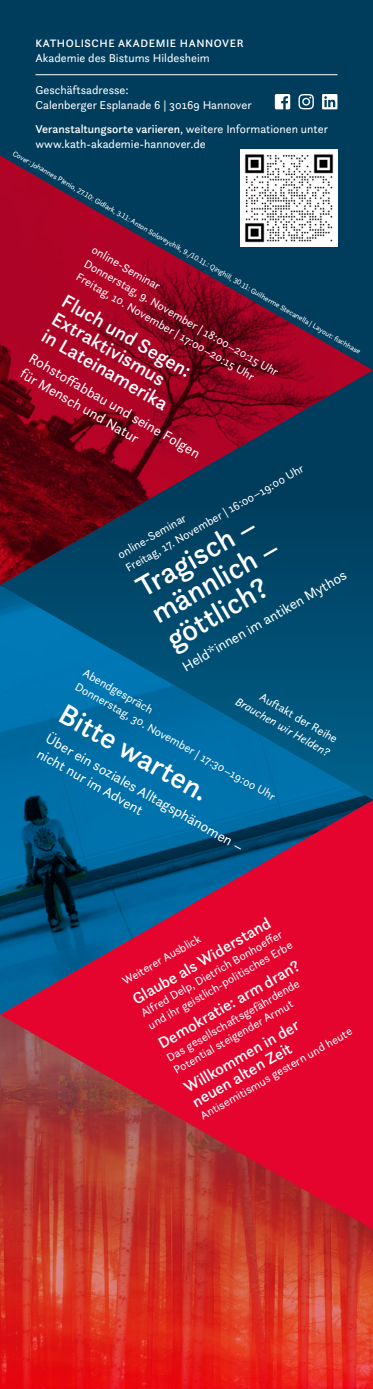
<style>
.page{position:relative;width:373px;height:1389px;background:#fff}
.page>*{position:absolute;margin:0;border:0;box-sizing:border-box;transform-origin:0 0}
.t1{font:500 30px/30px "Questa Sans";color:#fff}
.t2{font:500 20px/20px "Questa Sans";color:#fff}
.t3{font:500 16.25px/16.2px "Questa Sans";color:#fff}
.t4{font:14.38px/18px "Questa Sans";color:#fff}
.t5{font:11.88px/15.6px "Questa Sans";color:#fff}
.t6{font:italic 11.88px "Questa Sans";color:#fff}
.t7{font:500 11.25px "Questa Sans";letter-spacing:.05em;color:#fff}
.t8{font:7.5px "Questa Sans";color:#fff}
.s1{font-weight:500}
</style>
<div class="page">
<div style="left:0;top:0;width:372px;height:1389px;background:#003d5c"></div>
<img style="left:0;top:1229px;width:372px;height:160px">
<svg style="left:0;top:1016px;width:372px;height:213px;background:#c81f30"></svg>
<hr style="left:35px;top:74px;width:302px;height:1px;background:#fff">
<img style="left:240px;top:149px;width:97px;height:4px">
<svg style="left:274px;top:94px;width:16px;height:15px"></svg>
<svg style="left:298px;top:94px;width:15px;height:15px"></svg>
<svg style="left:322px;top:94px;width:15px;height:15px"></svg>
<img style="left:0;top:589px;width:372px;height:427px">
<img style="left:0;top:153px;width:372px;height:436px">
<p class="t7" style="left:35px;top:36px;width:209px">KATHOLISCHE AKADEMIE HANNOVER</p>
<p class="t5" style="left:35px;top:50px;width:175px">Akademie des Bistums Hildesheim</p>
<p class="t5" style="left:35px;top:82px;width:217px">Geschäftsadresse:<br>Calenberger Esplanade 6 | 30169 Hannover</p>
<p class="t5" style="left:35px;top:121px;width:293px"><span class="s1">Veranstaltungsorte variieren</span>, weitere Informationen unter www.kath-akademie-hannover.de</p>
<p class="t8" style="left:16px;top:148px;width:401px;rotate:30deg">Cover: Johannes Plenio, 27.10: Gidlark, 3.11: Anton Soloveychik, 9./10.11.: Qinghill, 30.11: Guilherme Stecanella | Layout: fi schhase</p>
<p class="t5" style="left:97px;top:242px;width:223px;rotate:30deg">online-Seminar<br>Donnerstag, 9. November | 18:00–20:15 Uhr<br>Freitag, 10. November | 17:00–20:15 Uhr</p>
<h2 class="t2" style="left:69px;top:290px;width:147px;rotate:30deg">Fluch und Segen:<br>Extraktivismus in Lateinamerika</h2>
<p class="t4" style="left:35px;top:349px;width:196px;line-height:17.5px;rotate:30deg">Rohstoff abbau und seine Folgen für Mensch und Natur</p>
<p class="t5" style="left:114px;top:548px;width:205px;rotate:-30deg">online-Seminar<br>Freitag, 17. November | 16:00–19:00 Uhr</p>
<h1 class="t1" style="left:130px;top:576px;width:144px;rotate:-30deg">Tragisch – männlich – göttlich?</h1>
<p class="t5" style="left:87px;top:665px;width:80px;rotate:29deg">Abendgespräch</p>
<p class="t4" style="left:178px;top:659px;width:188px;rotate:-30deg">Held*innen im antiken Mythos</p>
<p class="t5" style="left:80px;top:679px;width:229px;rotate:29deg">Donnerstag, 30. November | 17:30–19:00 Uhr</p>
<p class="t5" style="left:264px;top:689px;width:89px;rotate:30deg">Auftakt der Reihe</p>
<p class="t6" style="left:240px;top:694px;width:108px;rotate:30deg">Brauchen wir Helden?</p>
<h1 class="t1" style="left:70px;top:697px;width:168px;rotate:30deg">Bitte warten.</h1>
<p class="t4" style="left:52px;top:728px;width:226px;rotate:30deg">Über ein soziales Alltagsphänomen – nicht nur im Advent</p>
<h3 class="t3" style="left:129px;top:993px;width:158px;rotate:-30deg">Glaube als Widerstand</h3>
<p class="t5" style="left:138px;top:1007px;width:166px;line-height:14.4px;rotate:-30deg">Alfred Delp, Dietrich Bonhoeff er und ihr geistlich-politisches Erbe</p>
<p class="t5" style="left:119px;top:975px;width:90px;rotate:-30deg">Weiterer Ausblick</p>
<h3 class="t3" style="left:155px;top:1037px;width:162px;rotate:-30deg">Demokratie: arm dran?</h3>
<p class="t5" style="left:163px;top:1052px;width:153px;line-height:14.4px;rotate:-30deg">Das gesellschaftsgefährdende<br>Potential steigender Armut</p>
<h3 class="t3" style="left:180px;top:1081px;width:132px;rotate:-30deg">Willkommen in der neuen alten Zeit</h3>
<p class="t5" style="left:197px;top:1110px;width:174px;rotate:-30deg">Antisemitismus gestern und heute</p>
</div>
